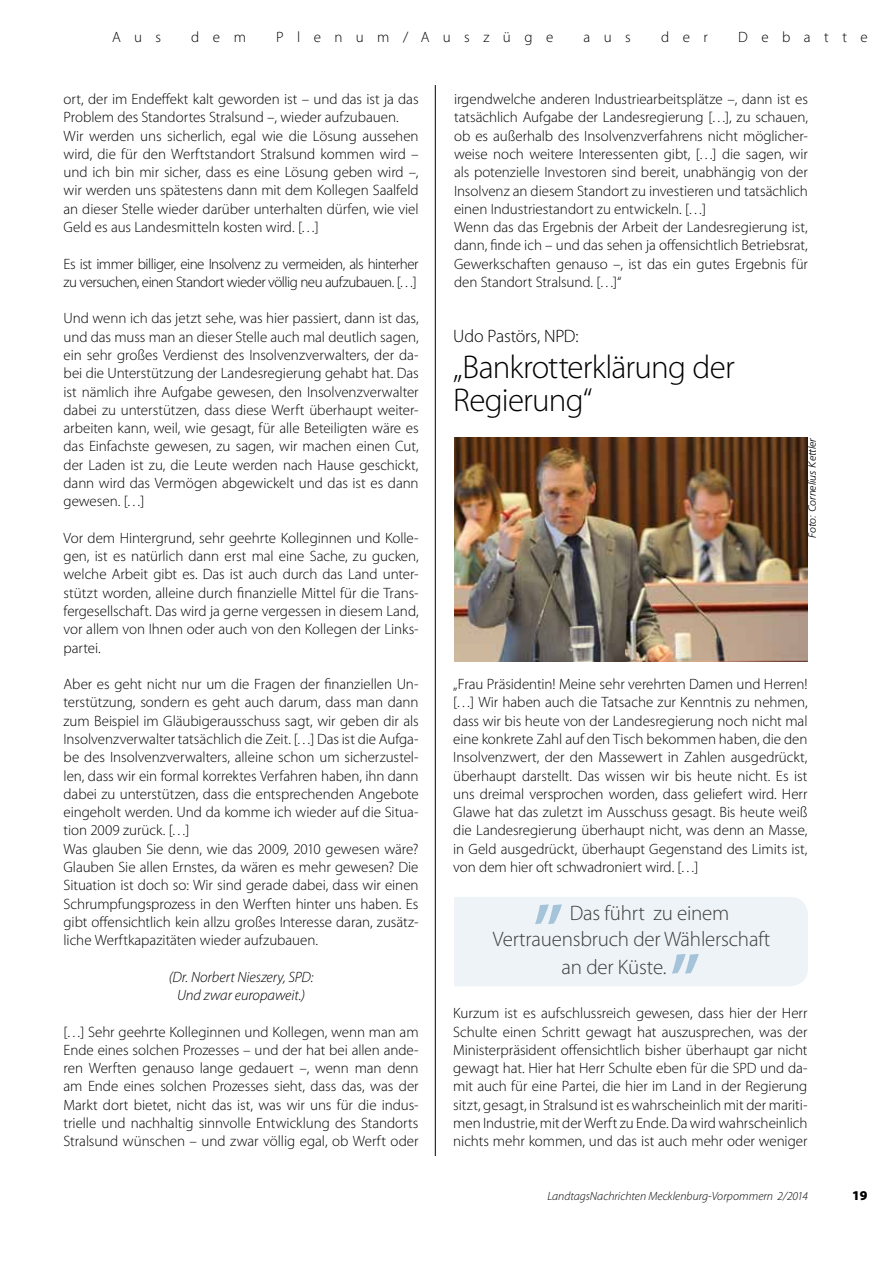
<style>
.page{position:relative;width:893px;height:1263px;background:#fff}
.page>*{position:absolute;margin:0;border:0;box-sizing:border-box;transform-origin:0 0}
.t1{font:600 75px "Myriad Pro";color:#a5c3d9}
.t2{font:300 33px/33px "Myriad Pro";letter-spacing:-.025em;color:#000}
.t3{font:300 21px "Myriad Pro";letter-spacing:-.01em;color:#3c3c3b}
.t4{font:300 18px "Myriad Pro";letter-spacing:-.01em;color:#000}
.t5{font:300 15px/18.3px "Myriad Pro";letter-spacing:-.005em;color:#000;text-align:justify}
.t6{font:300 15px/18.3px "Myriad Pro";letter-spacing:-.035em;color:#000}
.t7{font:italic 300 15px/18.3px "Myriad Pro";letter-spacing:-.005em;color:#000;text-align:center}
.t8{font:300 15px "Myriad Pro";letter-spacing:.895em;color:#000}
.t9{font:300 15px "Myriad Pro";letter-spacing:.9em;color:#000}
.t10{font:900 13.5px "Myriad Pro";color:#000}
.t11{font:italic 300 12px "Myriad Pro";color:#000}
.t12{font:italic 300 10.5px "Frutiger LT";color:#000}
</style>
<div class="page">
<hr style="left:435px;top:85px;width:1px;height:1071px;background:#000">
<img style="left:454px;top:437px;width:354px;height:225px">
<div style="left:454px;top:897px;width:354px;height:89px;background:#eef3f8"></div>
<p class="t5" style="left:112px;top:28px;width:50px">Aus</p>
<p class="t5" style="left:191px;top:28px;width:56px">dem</p>
<p class="t8" style="left:276px;top:28px;width:279px">Plenum/Auszüge</p>
<p class="t5" style="left:584px;top:28px;width:49px">aus</p>
<p class="t5" style="left:661px;top:28px;width:48px">der</p>
<p class="t9" style="left:738px;top:28px;width:131px">Debatte</p>
<p class="t5" style="left:64px;top:90px;width:357px;text-align:left">ort, der im Endeffekt kalt geworden ist – und das ist ja das Problem des Standortes Stralsund –, wieder aufzubauen.<br>Wir werden uns sicherlich, egal wie die Lösung aussehen wird, die für den Werftstandort Stralsund kommen wird – und ich bin mir sicher, dass es eine Lösung geben wird –, wir werden uns spätestens dann mit dem Kollegen Saalfeld an dieser Stelle wieder darüber unterhalten dürfen, wie viel Geld es aus Landesmitteln kosten wird. […]</p>
<p class="t6" style="left:64px;top:254px;width:357px">Es ist immer billiger, eine Insolvenz zu vermeiden, als hinterher zu versuchen, einen Standort wieder völlig neu aufzubauen. […]</p>
<p class="t5" style="left:64px;top:309px;width:357px">Und wenn ich das jetzt sehe, was hier passiert, dann ist das, und das muss man an dieser Stelle auch mal deutlich sagen, ein sehr großes Verdienst des Insolvenzverwalters, der da&shy;bei die Unterstützung der Landesregierung gehabt hat. Das ist nämlich ihre Aufgabe gewesen, den Insolvenzverwalter dabei zu unterstützen, dass diese Werft überhaupt weiter&shy;arbeiten kann, weil, wie gesagt, für alle Beteiligten wäre es das Einfachste gewesen, zu sagen, wir machen einen Cut, der Laden ist zu, die Leute werden nach Hause geschickt, dann wird das Vermögen abgewickelt und das ist es dann gewesen. […]</p>
<p class="t5" style="left:64px;top:529px;width:357px">Vor dem Hintergrund, sehr geehrte Kolleginnen und Kolle&shy;gen, ist es natürlich dann erst mal eine Sache, zu gucken, welche Arbeit gibt es. Das ist auch durch das Land unter&shy;stützt worden, alleine durch finanzielle Mittel für die Trans&shy;fergesellschaft. Das wird ja gerne vergessen in diesem Land, vor allem von Ihnen oder auch von den Kollegen der Links&shy;partei.</p>
<p class="t5" style="left:64px;top:675px;width:357px;text-align:left">Aber es geht nicht nur um die Fragen der finanziellen Un&shy;terstützung, sondern es geht auch darum, dass man dann zum Beispiel im Gläubigerausschuss sagt, wir geben dir als Insolvenzverwalter tatsächlich die Zeit. […] Das ist die Aufga&shy;be des Insolvenzverwalters, alleine schon um sicherzustel&shy;len, dass wir ein formal korrektes Verfahren haben, ihn dann dabei zu unterstützen, dass die entsprechenden Angebote eingeholt werden. Und da komme ich wieder auf die Situa&shy;tion 2009 zurück. […]<br>Was glauben Sie denn, wie das 2009, 2010 gewesen wäre?<br>Glauben Sie allen Ernstes, da wären es mehr gewesen? Die Situation ist doch so: Wir sind gerade dabei, dass wir einen Schrumpfungsprozess in den Werften hinter uns haben. Es gibt offensichtlich kein allzu großes Interesse daran, zusätz&shy;liche Werftkapazitäten wieder aufzubauen.</p>
<p class="t7" style="left:169px;top:967px;width:146px">(Dr. Norbert Nieszery, SPD:<br>Und zwar europaweit.)</p>
<p class="t5" style="left:64px;top:1022px;width:357px">[…] Sehr geehrte Kolleginnen und Kollegen, wenn man am Ende eines solchen Prozesses – und der hat bei allen ande&shy;ren Werften genauso lange gedauert –, wenn man denn am Ende eines solchen Prozesses sieht, dass das, was der Markt dort bietet, nicht das ist, was wir uns für die indus&shy;trielle und nachhaltig sinnvolle Entwicklung des Standorts Stralsund wünschen – und zwar völlig egal, ob Werft oder</p>
<p class="t5" style="left:454px;top:90px;width:355px;text-align:left">irgendwelche anderen Industriearbeitsplätze –, dann ist es tatsächlich Aufgabe der Landesregierung […], zu schauen, ob es außerhalb des Insolvenzverfahrens nicht möglicher&shy;weise noch weitere Interessenten gibt, […] die sagen, wir als potenzielle Investoren sind bereit, unabhängig von der Insolvenz an diesem Standort zu investieren und tatsächlich einen Industriestandort zu entwickeln. […]<br>Wenn das das Ergebnis der Arbeit der Landesregierung ist, dann, finde ich – und das sehen ja offensichtlich Betriebsrat, Gewerkschaften genauso –, ist das ein gutes Ergebnis für den Standort Stralsund. […]“</p>
<p class="t4" style="left:453px;top:325px;width:127px">Udo Pastörs, NPD:</p>
<h2 class="t2" style="left:453px;top:350px;width:283px">„Bankrotterklärung der<br>Regierung“</h2>
<p class="t12" style="left:806px;top:538px;width:102px;rotate:-90deg">Foto: Cornelius Kettler</p>
<p class="t5" style="left:453px;top:675px;width:356px">„Frau Präsidentin! Meine sehr verehrten Damen und Herren! […] Wir haben auch die Tatsache zur Kenntnis zu nehmen, dass wir bis heute von der Landesregierung noch nicht mal eine konkrete Zahl auf den Tisch bekommen haben, die den Insolvenzwert, der den Massewert in Zahlen ausgedrückt, überhaupt darstellt. Das wissen wir bis heute nicht. Es ist uns dreimal versprochen worden, dass geliefert wird. Herr Glawe hat das zuletzt im Ausschuss gesagt. Bis heute weiß die Landesregierung überhaupt nicht, was denn an Masse, in Geld ausgedrückt, überhaupt Gegenstand des Limits ist, von dem hier oft schwadroniert wird. […]</p>
<h1 class="t1" style="left:534px;top:843px;width:32px">„</h1>
<h3 class="t3" style="left:570px;top:901px;width:161px">Das führt zu einem</h3>
<h3 class="t3" style="left:493px;top:927px;width:279px">Vertrauensbruch der Wählerschaft</h3>
<h3 class="t3" style="left:562px;top:955px;width:106px">an der Küste.</h3>
<h1 class="t1" style="left:671px;top:892px;width:32px">„</h1>
<p class="t5" style="left:453px;top:1004px;width:356px">Kurzum ist es aufschlussreich gewesen, dass hier der Herr Schulte einen Schritt gewagt hat auszusprechen, was der Ministerpräsident offensichtlich bisher überhaupt gar nicht gewagt hat. Hier hat Herr Schulte eben für die SPD und da&shy;mit auch für eine Partei, die hier im Land in der Regierung sitzt, gesagt, in Stralsund ist es wahrscheinlich mit der mariti&shy;men Industrie, mit der Werft zu Ende. Da wird wahrscheinlich nichts mehr kommen, und das ist auch mehr oder weniger</p>
<p class="t11" style="left:547px;top:1188px;width:262px">LandtagsNachrichten Mecklenburg-Vorpommern 2/2014</p>
<p class="t10" style="left:852px;top:1186px;width:17px">19</p>
</div>
